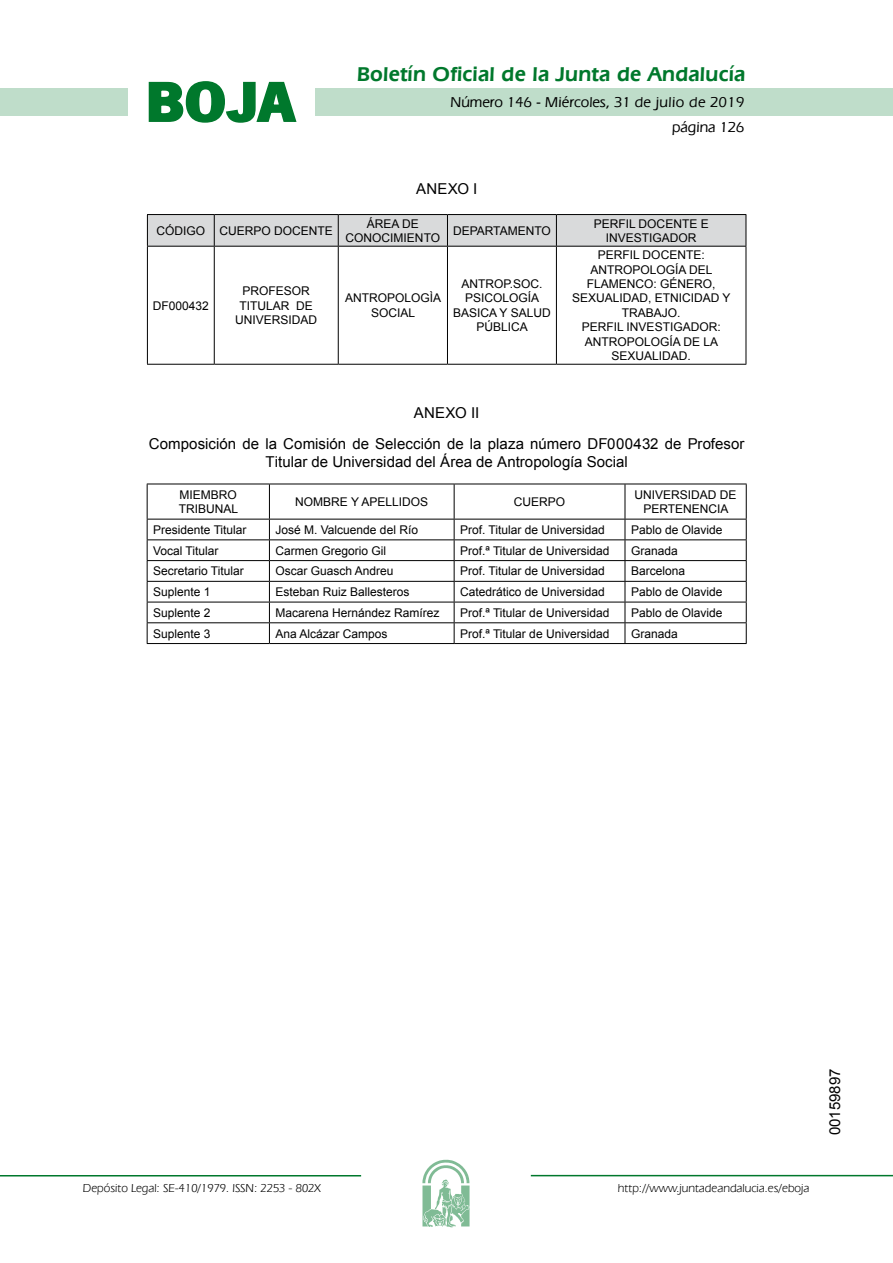
<style>
.page{position:relative;width:893px;height:1263px;background:#fff}
.page>*{position:absolute;margin:0;border:0;box-sizing:border-box;transform-origin:0 0}
.t1{font:700 57.75px "News Got T";color:#00782c;scale:1.14 1}
.t2{font:600 21px "Eras IT Cby BT";letter-spacing:.01em;color:#00782c}
.t3{font:15px/30.8px "Arial";color:#000;text-align:center}
.t4{font:500 15px/24.5px "Eras IT Cby BT";color:#000;text-align:right}
.t5{font:12px/14.4px "Arial";color:#000;text-align:center}
.t6{font:12px "Eras IT Cby BT";color:#000}
</style>
<div class="page">
<div style="left:315px;top:88px;width:577px;height:28px;background:#bfddca"></div>
<div style="left:0;top:88px;width:128px;height:28px;background:#bfddca"></div>
<hr style="left:0;top:1175px;width:361px;height:2px;background:#00782c">
<svg style="left:422px;top:1159px;width:47px;height:68px"></svg>
<hr style="left:531px;top:1175px;width:361px;height:1px;background:#00782c">
<svg style="left:148px;top:81px;width:149px;height:42px"></svg>
<div style="left:148px;top:215px;width:597px;height:31px;background:#d9dadb"></div>
<hr style="left:147px;top:214px;width:67px;height:1px;background:#000">
<hr style="left:147px;top:215px;width:1px;height:31px;background:#000">
<hr style="left:214px;top:214px;width:124px;height:1px;background:#000">
<hr style="left:214px;top:215px;width:1px;height:31px;background:#000">
<hr style="left:338px;top:214px;width:109px;height:1px;background:#000">
<hr style="left:338px;top:215px;width:1px;height:31px;background:#000">
<hr style="left:447px;top:214px;width:109px;height:1px;background:#000">
<hr style="left:447px;top:215px;width:1px;height:31px;background:#000">
<hr style="left:556px;top:214px;width:190px;height:1px;background:#000">
<hr style="left:556px;top:215px;width:1px;height:31px;background:#000">
<hr style="left:745px;top:215px;width:1px;height:31px;background:#000">
<hr style="left:147px;top:246px;width:67px;height:1px;background:#000">
<hr style="left:147px;top:247px;width:1px;height:117px;background:#000">
<hr style="left:214px;top:246px;width:124px;height:1px;background:#000">
<hr style="left:214px;top:247px;width:1px;height:117px;background:#000">
<hr style="left:338px;top:246px;width:109px;height:1px;background:#000">
<hr style="left:338px;top:247px;width:1px;height:117px;background:#000">
<hr style="left:447px;top:246px;width:109px;height:1px;background:#000">
<hr style="left:447px;top:247px;width:1px;height:117px;background:#000">
<hr style="left:556px;top:246px;width:190px;height:1px;background:#000">
<hr style="left:556px;top:247px;width:1px;height:117px;background:#000">
<hr style="left:745px;top:247px;width:1px;height:117px;background:#000">
<hr style="left:147px;top:364px;width:67px;height:1px;background:#000">
<hr style="left:214px;top:364px;width:124px;height:1px;background:#000">
<hr style="left:338px;top:364px;width:109px;height:1px;background:#000">
<hr style="left:447px;top:364px;width:109px;height:1px;background:#000">
<hr style="left:556px;top:364px;width:190px;height:1px;background:#000">
<hr style="left:147px;top:484px;width:122px;height:1px;background:#000">
<hr style="left:147px;top:484px;width:1px;height:35px;background:#000">
<hr style="left:269px;top:484px;width:185px;height:1px;background:#000">
<hr style="left:269px;top:484px;width:1px;height:35px;background:#000">
<hr style="left:454px;top:484px;width:171px;height:1px;background:#000">
<hr style="left:454px;top:484px;width:1px;height:35px;background:#000">
<hr style="left:625px;top:484px;width:121px;height:1px;background:#000">
<hr style="left:624px;top:484px;width:1px;height:35px;background:#000">
<hr style="left:745px;top:484px;width:1px;height:35px;background:#000">
<hr style="left:147px;top:519px;width:122px;height:1px;background:#000">
<hr style="left:269px;top:519px;width:185px;height:1px;background:#000">
<hr style="left:454px;top:519px;width:171px;height:1px;background:#000">
<hr style="left:625px;top:519px;width:121px;height:1px;background:#000">
<hr style="left:147px;top:539px;width:122px;height:1px;background:#000">
<hr style="left:269px;top:539px;width:185px;height:1px;background:#000">
<hr style="left:454px;top:539px;width:171px;height:1px;background:#000">
<hr style="left:625px;top:539px;width:121px;height:1px;background:#000">
<hr style="left:147px;top:560px;width:122px;height:1px;background:#000">
<hr style="left:269px;top:560px;width:185px;height:1px;background:#000">
<hr style="left:454px;top:560px;width:171px;height:1px;background:#000">
<hr style="left:625px;top:560px;width:121px;height:1px;background:#000">
<hr style="left:147px;top:581px;width:122px;height:1px;background:#000">
<hr style="left:269px;top:581px;width:185px;height:1px;background:#000">
<hr style="left:454px;top:581px;width:171px;height:1px;background:#000">
<hr style="left:625px;top:581px;width:121px;height:1px;background:#000">
<hr style="left:147px;top:602px;width:122px;height:1px;background:#000">
<hr style="left:269px;top:602px;width:185px;height:1px;background:#000">
<hr style="left:454px;top:602px;width:171px;height:1px;background:#000">
<hr style="left:625px;top:602px;width:121px;height:1px;background:#000">
<hr style="left:147px;top:622px;width:122px;height:1px;background:#000">
<svg style="left:147px;top:520px;width:1px;height:123px"></svg>
<hr style="left:269px;top:622px;width:185px;height:1px;background:#000">
<svg style="left:269px;top:520px;width:1px;height:123px"></svg>
<hr style="left:454px;top:622px;width:171px;height:1px;background:#000">
<svg style="left:454px;top:520px;width:1px;height:123px"></svg>
<hr style="left:625px;top:622px;width:121px;height:1px;background:#000">
<svg style="left:624px;top:520px;width:1px;height:123px"></svg>
<svg style="left:745px;top:520px;width:1px;height:123px"></svg>
<hr style="left:147px;top:643px;width:122px;height:1px;background:#000">
<hr style="left:269px;top:643px;width:185px;height:1px;background:#000">
<hr style="left:454px;top:643px;width:171px;height:1px;background:#000">
<hr style="left:625px;top:643px;width:121px;height:1px;background:#000">
<h1 class="t1" style="left:145px;top:68px;width:133px">BOJA</h1>
<h2 class="t2" style="left:357px;top:62px;width:390px">Boletín Oficial de la Junta de Andalucía</h2>
<p class="t4" style="left:450px;top:90px;width:295px">Número 146 - Miércoles, 31 de julio de 2019 página 126</p>
<p class="t3" style="left:416px;top:173px;width:63px">ANEXO I</p>
<p class="t5" style="left:156px;top:223px;width:178px">CÓDIGO CUERPO DOCENTE</p>
<p class="t5" style="left:345px;top:216px;width:96px">ÁREA DE<br>CONOCIMIENTO</p>
<p class="t5" style="left:453px;top:223px;width:99px">DEPARTAMENTO</p>
<p class="t5" style="left:593px;top:216px;width:116px">PERFIL DOCENTE E<br>INVESTIGADOR</p>
<p class="t5" style="left:153px;top:298px;width:58px">DF000432</p>
<p class="t5" style="left:235px;top:284px;width:84px">PROFESOR<br>TITULAR DE<br>UNIVERSIDAD</p>
<p class="t5" style="left:345px;top:291px;width:98px">ANTROPOLOGÌA<br>SOCIAL</p>
<p class="t5" style="left:453px;top:277px;width:99px">ANTROP.SOC.<br>PSICOLOGÍA<br>BASICA Y SALUD<br>PÚBLICA</p>
<p class="t5" style="left:572px;top:248px;width:160px">PERFIL DOCENTE:<br>ANTROPOLOGÍA DEL<br>FLAMENCO: GÉNERO,<br>SEXUALIDAD, ETNICIDAD Y<br>TRABAJO.<br>PERFIL INVESTIGADOR:<br>ANTROPOLOGÍA DE LA<br>SEXUALIDAD.</p>
<p class="t3" style="left:149px;top:397px;width:597px">ANEXO II<br>Composición de la Comisión de Selección de la plaza número DF000432 de Profesor</p>
<p class="t3" style="left:265px;top:446px;width:364px">Titular de Universidad del Área de Antropología Social</p>
<p class="t5" style="left:179px;top:487px;width:61px;text-align:left">MIEMBRO<br>TRIBUNAL</p>
<p class="t5" style="left:295px;top:495px;width:134px">NOMBRE Y APELLIDOS</p>
<p class="t5" style="left:514px;top:495px;width:53px">CUERPO</p>
<p class="t5" style="left:634px;top:487px;width:104px">UNIVERSIDAD DE<br>PERTENENCIA</p>
<p class="t5" style="left:153px;top:523px;width:95px">Presidente Titular</p>
<p class="t5" style="left:275px;top:523px;width:144px">José M. Valcuende del Río</p>
<p class="t5" style="left:460px;top:523px;width:146px">Prof. Titular de Universidad</p>
<p class="t5" style="left:631px;top:523px;width:93px">Pablo de Olavide</p>
<p class="t5" style="left:153px;top:543px;width:67px">Vocal Titular</p>
<p class="t5" style="left:275px;top:543px;width:112px">Carmen Gregorio Gil</p>
<p class="t5" style="left:460px;top:543px;width:151px">Prof.ª Titular de Universidad</p>
<p class="t5" style="left:631px;top:543px;width:48px">Granada</p>
<p class="t5" style="left:153px;top:564px;width:92px">Secretario Titular</p>
<p class="t5" style="left:275px;top:564px;width:120px">Oscar Guasch Andreu</p>
<p class="t5" style="left:460px;top:564px;width:146px">Prof. Titular de Universidad</p>
<p class="t5" style="left:631px;top:564px;width:56px">Barcelona</p>
<p class="t5" style="left:153px;top:585px;width:59px">Suplente 1</p>
<p class="t5" style="left:275px;top:585px;width:136px">Esteban Ruiz Ballesteros</p>
<p class="t5" style="left:460px;top:585px;width:146px">Catedrático de Universidad</p>
<p class="t5" style="left:631px;top:585px;width:93px">Pablo de Olavide</p>
<p class="t5" style="left:153px;top:606px;width:59px">Suplente 2</p>
<p class="t5" style="left:275px;top:606px;width:166px">Macarena Hernández Ramírez</p>
<p class="t5" style="left:460px;top:606px;width:151px">Prof.ª Titular de Universidad</p>
<p class="t5" style="left:631px;top:606px;width:93px">Pablo de Olavide</p>
<p class="t5" style="left:153px;top:626px;width:59px">Suplente 3</p>
<p class="t5" style="left:275px;top:626px;width:114px">Ana Alcázar Campos</p>
<p class="t5" style="left:460px;top:626px;width:151px">Prof.ª Titular de Universidad</p>
<p class="t5" style="left:631px;top:626px;width:48px">Granada</p>
<p class="t6" style="left:83px;top:1181px;width:239px">Depósito Legal: SE-410/1979. ISSN: 2253 - 802X</p>
<p class="t6" style="left:618px;top:1181px;width:193px">http://www.juntadeandalucia.es/eboja</p>
<p class="t3" style="left:819px;top:1135px;width:68px;rotate:-90deg">00159897</p>
</div>
